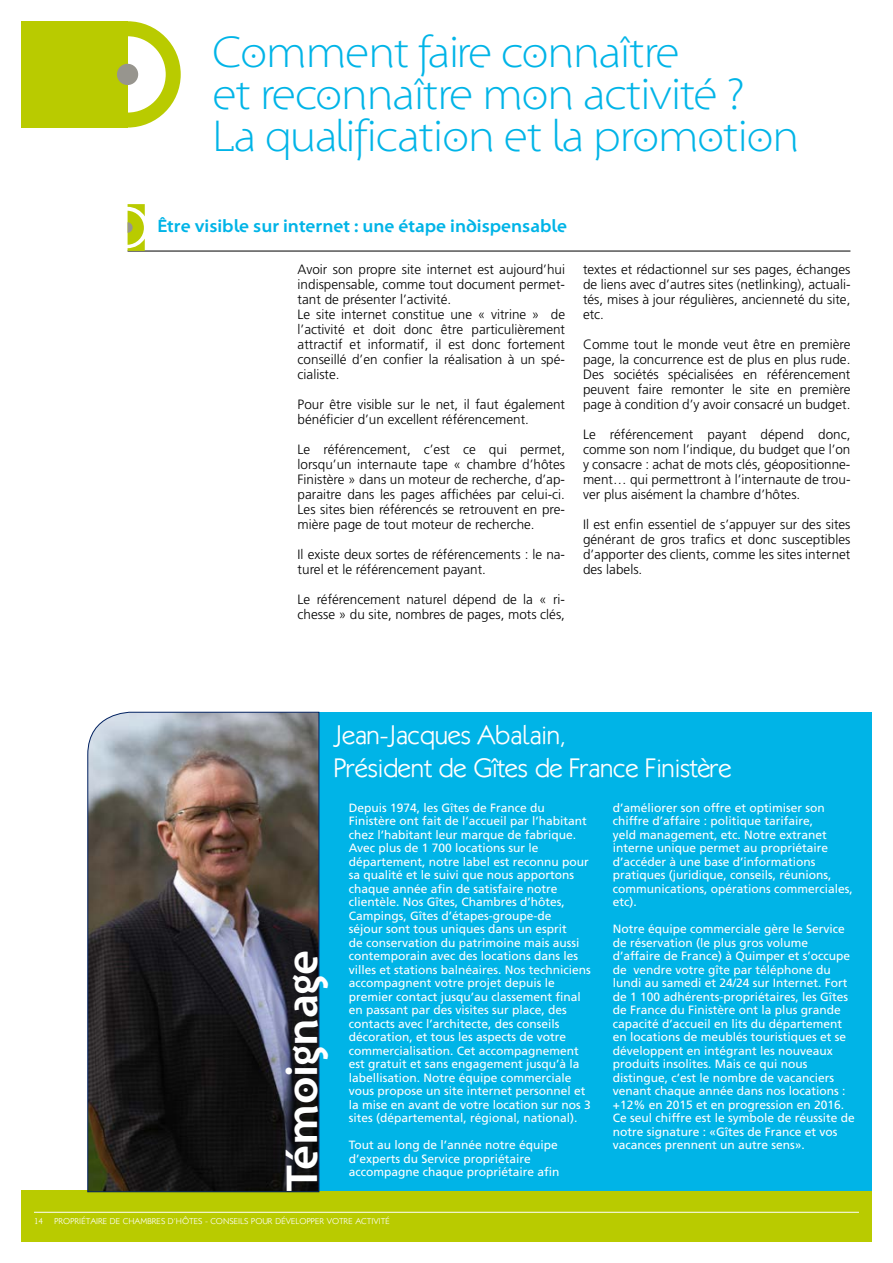
<style>
.page{position:relative;width:893px;height:1263px;background:#fff}
.page>*{position:absolute;margin:0;border:0;box-sizing:border-box;transform-origin:0 0}
.t1{font:45px/42px "Santana";letter-spacing:-.02em;color:#00b4e7}
.t2{font:700 45px "Santana";color:#fff}
.t3{font:300 27px/32.4px "Klill";letter-spacing:-.03em;color:#fff}
.t4{font:700 18px "Santana";color:#00b4e7}
.t5{font:300 13.5px/15px "Frutiger LT Std";color:#000;text-align:justify}
.t6{font:12px/13.5px "Frutiger LT Std";color:#fff}
.t7{font:300 8.7px "Klill";color:#fff}
</style>
<div class="page">
<div style="left:21px;top:1191px;width:851px;height:51px;background:#b9cb00"></div>
<hr style="left:34px;top:1212px;width:825px;height:1px;background:#fff">
<div style="left:21px;top:21px;width:107px;height:107px;background:#b9cb00"></div>
<div style="left:74px;top:21px;width:107px;height:107px;border:15px solid #b9cb00;border-radius:50%"></div>
<div style="left:117px;top:64px;width:21px;height:21px;background:#97958e;border-radius:50%"></div>
<hr style="left:128px;top:251px;width:722px;height:1px;background:#000">
<svg style="left:128px;top:204px;width:17px;height:47px"></svg>
<div style="left:319px;top:712px;width:553px;height:479px;background:#00b4e7"></div>
<img style="left:87px;top:711px;width:233px;height:481px">
<h1 class="t1" style="left:213px;top:34px;width:588px">Comment faire connaître<br>et reconnaître mon activité ?<br>La qualification et la promotion</h1>
<h3 class="t4" style="left:157px;top:215px;width:411px">Être visible sur internet : une étape indispensable</h3>
<p class="t5" style="left:298px;top:262px;width:269px;text-align:left">Avoir son propre site internet est aujourd’hui indispensable, comme tout document permet&shy;tant de présenter l’activité.<br>Le site internet constitue une « vitrine » de l’activité et doit donc être particulièrement attractif et informatif, il est donc fortement conseillé d’en confier la réalisation à un spé&shy;cialiste.</p>
<p class="t5" style="left:298px;top:397px;width:269px">Pour être visible sur le net, il faut également bénéficier d’un excellent référencement.</p>
<p class="t5" style="left:298px;top:442px;width:269px">Le référencement, c’est ce qui permet, lorsqu’un internaute tape « chambre d’hôtes Finistère » dans un moteur de recherche, d’ap&shy;paraitre dans les pages affichées par celui-ci.<br>Les sites bien référencés se retrouvent en pre&shy;mière page de tout moteur de recherche.</p>
<p class="t5" style="left:298px;top:547px;width:269px">Il existe deux sortes de référencements : le na&shy;turel et le référencement payant.</p>
<p class="t5" style="left:298px;top:592px;width:269px">Le référencement naturel dépend de la « ri&shy;chesse » du site, nombres de pages, mots clés,</p>
<p class="t5" style="left:583px;top:262px;width:269px">textes et rédactionnel sur ses pages, échanges de liens avec d’autres sites (netlinking), actuali&shy;tés, mises à jour régulières, ancienneté du site, etc.</p>
<p class="t5" style="left:583px;top:337px;width:269px">Comme tout le monde veut être en première page, la concurrence est de plus en plus rude.<br>Des sociétés spécialisées en référencement peuvent faire remonter le site en première page à condition d’y avoir consacré un budget.</p>
<p class="t5" style="left:583px;top:427px;width:269px">Le référencement payant dépend donc, comme son nom l’indique, du budget que l’on y consacre : achat de mots clés, géopositionne&shy;ment… qui permettront à l’internaute de trou&shy;ver plus aisément la chambre d’hôtes.</p>
<p class="t5" style="left:583px;top:517px;width:269px">Il est enfin essentiel de s’appuyer sur des sites générant de gros trafics et donc susceptibles d’apporter des clients, comme les sites internet des labels.</p>
<h2 class="t3" style="left:334px;top:719px;width:400px">Jean-Jacques Abalain,<br>Président de Gîtes de France Finistère</h2>
<p class="t6" style="left:349px;top:801px;width:244px">Depuis 1974, les Gîtes de France du Finistère ont fait de l’accueil par l’habitant chez l’habitant leur marque de fabrique.<br>Avec plus de 1 700 locations sur le département, notre label est reconnu pour sa qualité et le suivi que nous apportons chaque année afin de satisfaire notre clientèle. Nos Gîtes, Chambres d’hôtes, Campings, Gîtes d’étapes-groupe-de<br>séjour sont tous uniques dans un esprit<br>de conservation du patrimoine mais aussi contemporain avec des locations dans les villes et stations balnéaires. Nos techniciens accompagnent votre projet depuis le premier contact jusqu’au classement final en passant par des visites sur place, des contacts avec l’architecte, des conseils décoration, et tous les aspects de votre commercialisation. Cet accompagnement est gratuit et sans engagement jusqu’à la labellisation. Notre équipe commerciale vous propose un site internet personnel et la mise en avant de votre location sur nos 3 sites (départemental, régional, national).</p>
<p class="t6" style="left:349px;top:1138px;width:212px">Tout au long de l’année notre équipe d’experts du Service propriétaire accompagne chaque propriétaire afin</p>
<p class="t6" style="left:613px;top:801px;width:242px">d’améliorer son offre et optimiser son chiffre d’affaire : politique tarifaire,<br>yeld management, etc. Notre extranet interne unique permet au propriétaire d’accéder à une base d’informations pratiques (juridique, conseils, réunions, communications, opérations commerciales, etc).</p>
<p class="t6" style="left:613px;top:922px;width:243px">Notre équipe commerciale gère le Service de réservation (le plus gros volume d’affaire de France) à Quimper et s’occupe de vendre votre gîte par téléphone du lundi au samedi et 24/24 sur Internet. Fort de 1 100 adhérents-propriétaires, les Gîtes de France du Finistère ont la plus grande capacité d’accueil en lits du département en locations de meublés touristiques et se développent en intégrant les nouveaux produits insolites. Mais ce qui nous distingue, c’est le nombre de vacanciers venant chaque année dans nos locations : +12% en 2015 et en progression en 2016.<br>Ce seul chiffre est le symbole de réussite de notre signature : «Gîtes de France et vos vacances prennent un autre sens».</p>
<h1 class="t2" style="left:275px;top:1191px;width:242px;rotate:-90deg">Témoignage</h1>
<p class="t7" style="left:34px;top:1216px;width:11px">14</p>
<p class="t7" style="left:54px;top:1216px;width:337px">PROPRIÉTAIRE DE CHAMBRES D’HÔTES - CONSEILS POUR DÉVELOPPER VOTRE ACTIVITÉ</p>
</div>
